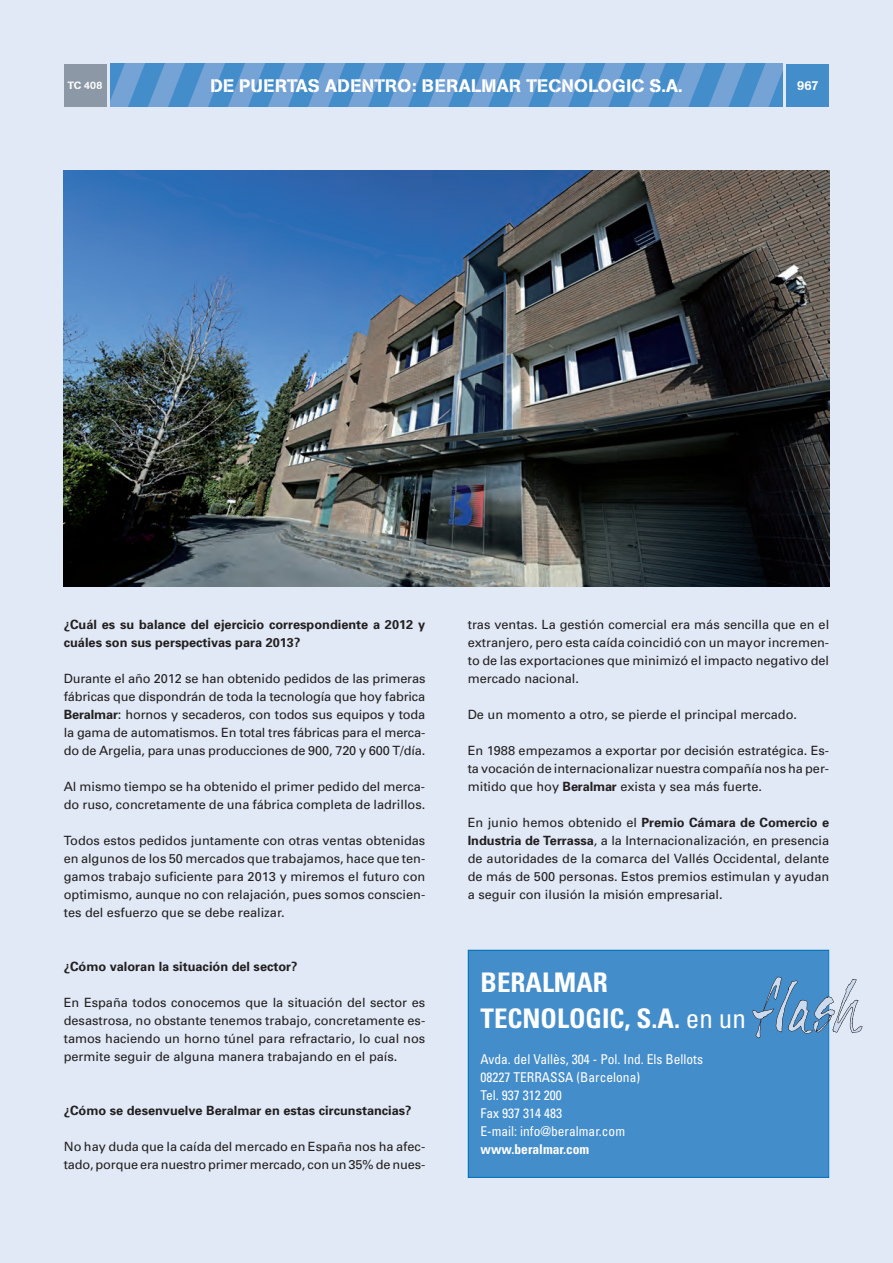
<style>
.page{position:relative;width:893px;height:1263px;background:#e0e9f5}
.page>*{position:absolute;margin:0;border:0;box-sizing:border-box;transform-origin:0 0}
.t1{font:700 condensed 27px/36px "Univers";color:#fff}
.t2{font:18px "AG Book Stencil";letter-spacing:.02em;color:#fff}
.t3{font:condensed 13.5px/18px "Univers";color:#fff}
.t4{font:700 condensed 13.5px "Univers";color:#fff}
.t5{font:12.75px/18px "Univers";color:#231f20;text-align:justify}
.t6{font:700 12.75px/18px "Univers";color:#231f20}
.t7{font:12.75px "AG Book Stencil";color:#fff}
.t8{font:10.5px "AG Book Stencil";color:#fff}
.s1{font-weight:700}
.s2{font-weight:400}
</style>
<div class="page">
<div style="left:787px;top:64px;width:42px;height:42px;background:#448dcb"></div>
<div style="left:64px;top:64px;width:42px;height:42px;background:#8c98a5"></div>
<img style="left:111px;top:64px;width:671px;height:42px">
<div style="left:469px;top:951px;width:359px;height:226px;background:#448dcb"></div>
<div style="left:468px;top:950px;width:361px;height:228px;border:1px solid #0072bc"></div>
<svg style="left:752px;top:977px;width:110px;height:61px"></svg>
<img style="left:64px;top:170px;width:765px;height:417px">
<h2 class="t2" style="left:210px;top:79px;width:474px">DE PUERTAS ADENTRO: BERALMAR TECNOLOGIC S.A.</h2>
<p class="t8" style="left:68px;top:81px;width:36px">TC 408</p>
<p class="t7" style="left:797px;top:81px;width:23px">967</p>
<p class="t6" style="left:64px;top:617px;width:363px">¿Cuál es su balance del ejercicio correspondiente a 2012 y cuáles son sus perspectivas para 2013?</p>
<p class="t5" style="left:64px;top:671px;width:363px">Durante el año 2012 se han obtenido pedidos de las primeras fábricas que dispondrán de toda la tecnología que hoy fabrica <span class="s1">Beralmar</span>: hornos y secaderos, con todos sus equipos y toda la gama de automatismos. En total tres fábricas para el merca&shy;do de Argelia, para unas producciones de 900, 720 y 600 T/día.</p>
<p class="t5" style="left:64px;top:779px;width:363px">Al mismo tiempo se ha obtenido el primer pedido del merca&shy;do ruso, concretamente de una fábrica completa de ladrillos.</p>
<p class="t5" style="left:64px;top:833px;width:363px">Todos estos pedidos juntamente con otras ventas obtenidas en algunos de los 50 mercados que trabajamos, hace que ten&shy;gamos trabajo suficiente para 2013 y miremos el futuro con optimismo, aunque no con relajación, pues somos conscien&shy;tes del esfuerzo que se debe realizar.</p>
<p class="t6" style="left:64px;top:959px;width:235px">¿Cómo valoran la situación del sector?</p>
<p class="t5" style="left:64px;top:995px;width:363px">En España todos conocemos que la situación del sector es desastrosa, no obstante tenemos trabajo, concretamente es&shy;tamos haciendo un horno túnel para refractario, lo cual nos permite seguir de alguna manera trabajando en el país.</p>
<p class="t6" style="left:64px;top:1103px;width:349px">¿Cómo se desenvuelve Beralmar en estas circunstancias?</p>
<p class="t5" style="left:64px;top:1139px;width:363px">No hay duda que la caída del mercado en España nos ha afec&shy;tado, porque era nuestro primer mercado, con un 35% de nues-</p>
<p class="t5" style="left:468px;top:617px;width:363px">tras ventas. La gestión comercial era más sencilla que en el extranjero, pero esta caída coincidió con un mayor incremen&shy;to de las exportaciones que minimizó el impacto negativo del mercado nacional.</p>
<p class="t5" style="left:468px;top:707px;width:331px">De un momento a otro, se pierde el principal mercado.</p>
<p class="t5" style="left:468px;top:743px;width:363px">En 1988 empezamos a exportar por decisión estratégica. Es&shy;ta vocación de internacionalizar nuestra compañía nos ha per&shy;mitido que hoy <span class="s1">Beralmar</span> exista y sea más fuerte.</p>
<p class="t5" style="left:468px;top:815px;width:363px">En junio hemos obtenido el <span class="s1">Premio Cámara de Comercio e Industria de Terrassa</span>, a la Internacionalización, en presencia de autoridades de la comarca del Vallés Occidental, delante de más de 500 personas. Estos premios estimulan y ayudan a seguir con ilusión la misión empresarial.</p>
<h1 class="t1" style="left:480px;top:967px;width:267px">BERALMAR<br>TECNOLOGIC, S.A. <span class="s2">en un</span></h1>
<p class="t3" style="left:480px;top:1051px;width:224px">Avda. del Vallès, 304 - Pol. Ind. Els Bellots<br>08227 TERRASSA (Barcelona)<br>Tel. 937 312 200<br>Fax 937 314 483<br>E-mail: info@beralmar.com</p>
<p class="t4" style="left:480px;top:1144px;width:110px">www.beralmar.com</p>
</div>
